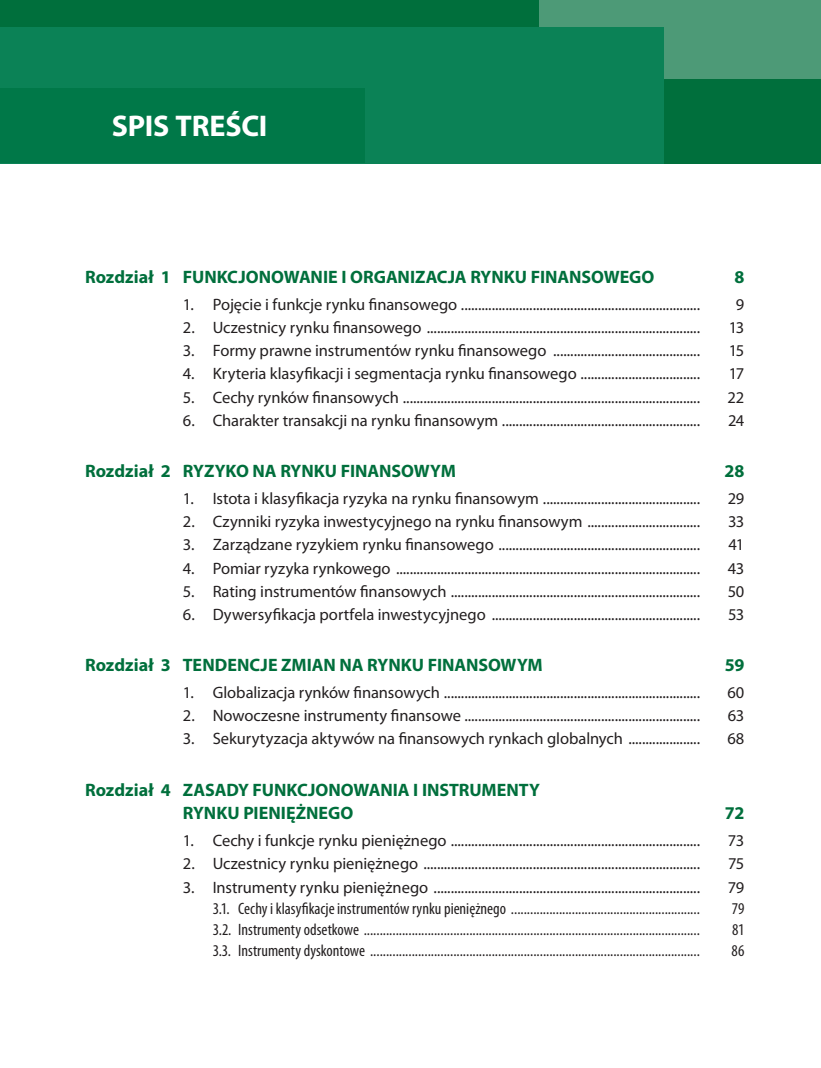
<style>
.page{position:relative;width:821px;height:1068px;background:#fff}
.page>*{position:absolute;margin:0;border:0;box-sizing:border-box;transform-origin:0 0}
.t1{font:700 30px "Myriad Pro";letter-spacing:-.005em;color:#fff}
.t2{font:700 18px/23.4px "Myriad Pro";color:#006f3c}
.t3{font:16.5px "Myriad Pro";letter-spacing:-.005em;color:#231f20}
.t4{font:condensed 16.5px "Myriad Pro";color:#231f20}
</style>
<div class="page">
<div style="left:0;top:0;width:821px;height:163px;background:#006f3c"></div>
<div style="left:539px;top:0;width:282px;height:78px;background:#4d9a77"></div>
<div style="left:0;top:27px;width:663px;height:136px;background:#0b8256"></div>
<div style="left:0;top:88px;width:365px;height:75px;background:#007848"></div>
<h1 class="t1" style="left:112px;top:106px;width:157px">SPIS TREŚCI</h1>
<p class="t2" style="left:85px;top:264px;width:571px">Rozdział 1 FUNKCJONOWANIE i ORGANIZACJA RYNKU FINANSOWEGO</p>
<p class="t2" style="left:734px;top:264px;width:11px">8</p>
<p class="t3" style="left:183px;top:294px;width:518px">1. Pojęcie i funkcje rynku finansowego ......................................................................</p>
<p class="t3" style="left:736px;top:294px;width:10px">9</p>
<p class="t3" style="left:183px;top:317px;width:518px">2. Uczestnicy rynku finansowego ................................................................................</p>
<p class="t3" style="left:728px;top:317px;width:17px">13</p>
<p class="t3" style="left:183px;top:340px;width:518px">3. Formy prawne instrumentów rynku finansowego ...........................................</p>
<p class="t3" style="left:728px;top:340px;width:17px">15</p>
<p class="t3" style="left:183px;top:364px;width:518px">4. Kryteria klasyfikacji i segmentacja rynku finansowego ...................................</p>
<p class="t3" style="left:729px;top:364px;width:17px">17</p>
<p class="t3" style="left:183px;top:387px;width:518px">5. Cechy rynków finansowych .......................................................................................</p>
<p class="t3" style="left:727px;top:387px;width:18px">22</p>
<p class="t3" style="left:183px;top:410px;width:518px">6. Charakter transakcji na rynku finansowym ..........................................................</p>
<p class="t3" style="left:728px;top:410px;width:18px">24</p>
<p class="t2" style="left:85px;top:458px;width:372px">Rozdział 2 RYZYKO NA RYNKU FINANSOWYM</p>
<p class="t2" style="left:724px;top:458px;width:21px">28</p>
<p class="t3" style="left:183px;top:488px;width:518px">1. Istota i klasyfikacja ryzyka na rynku finansowym ..............................................</p>
<p class="t3" style="left:727px;top:488px;width:18px">29</p>
<p class="t3" style="left:183px;top:511px;width:518px">2. Czynniki ryzyka inwestycyjnego na rynku finansowym .................................</p>
<p class="t3" style="left:728px;top:511px;width:18px">33</p>
<p class="t3" style="left:183px;top:534px;width:518px">3. Zarządzane ryzykiem rynku finansowego ...........................................................</p>
<p class="t3" style="left:728px;top:534px;width:17px">41</p>
<p class="t3" style="left:183px;top:557px;width:518px">4. Pomiar ryzyka rynkowego .........................................................................................</p>
<p class="t3" style="left:728px;top:557px;width:18px">43</p>
<p class="t3" style="left:183px;top:581px;width:518px">5. Rating instrumentów finansowych .........................................................................</p>
<p class="t3" style="left:727px;top:581px;width:18px">50</p>
<p class="t3" style="left:183px;top:604px;width:518px">6. Dywersyfikacja portfela inwestycyjnego .............................................................</p>
<p class="t3" style="left:728px;top:604px;width:18px">53</p>
<p class="t2" style="left:85px;top:652px;width:459px">Rozdział 3 TENDENCJE ZMIAN NA RYNKU FINANSOWYM</p>
<p class="t2" style="left:724px;top:652px;width:21px">59</p>
<p class="t3" style="left:183px;top:682px;width:518px">1. Globalizacja rynków finansowych ...........................................................................</p>
<p class="t3" style="left:727px;top:682px;width:18px">60</p>
<p class="t3" style="left:183px;top:705px;width:518px">2. Nowoczesne instrumenty finansowe .....................................................................</p>
<p class="t3" style="left:727px;top:705px;width:18px">63</p>
<p class="t3" style="left:183px;top:728px;width:518px">3. Sekurytyzacja aktywów na finansowych rynkach globalnych .....................</p>
<p class="t3" style="left:727px;top:728px;width:18px">68</p>
<p class="t2" style="left:183px;top:777px;width:359px;text-indent:-98px">Rozdział 4 ZASADY FUNKCJONOWANIA i INSTRUMENTY<br>RYNKU PIENIĘŻNEGO</p>
<p class="t2" style="left:724px;top:800px;width:21px">72</p>
<p class="t3" style="left:183px;top:830px;width:518px">1. Cechy i funkcje rynku pieniężnego .........................................................................</p>
<p class="t3" style="left:727px;top:830px;width:18px">73</p>
<p class="t3" style="left:183px;top:853px;width:518px">2. Uczestnicy rynku pieniężnego .................................................................................</p>
<p class="t3" style="left:728px;top:853px;width:18px">75</p>
<p class="t3" style="left:183px;top:876px;width:518px">3. Instrumenty rynku pieniężnego ..............................................................................</p>
<p class="t3" style="left:728px;top:876px;width:18px">79</p>
<p class="t4" style="left:213px;top:898px;width:488px">3.1. Cechy i klasyfikacje instrumentów rynku pieniężnego ...........................................................</p>
<p class="t4" style="left:732px;top:898px;width:14px">79</p>
<p class="t4" style="left:213px;top:919px;width:489px">3.2. Instrumenty odsetkowe .........................................................................................................</p>
<p class="t4" style="left:732px;top:919px;width:14px">81</p>
<p class="t4" style="left:213px;top:940px;width:488px">3.3. Instrumenty dyskontowe .......................................................................................................</p>
<p class="t4" style="left:731px;top:940px;width:14px">86</p>
</div>
